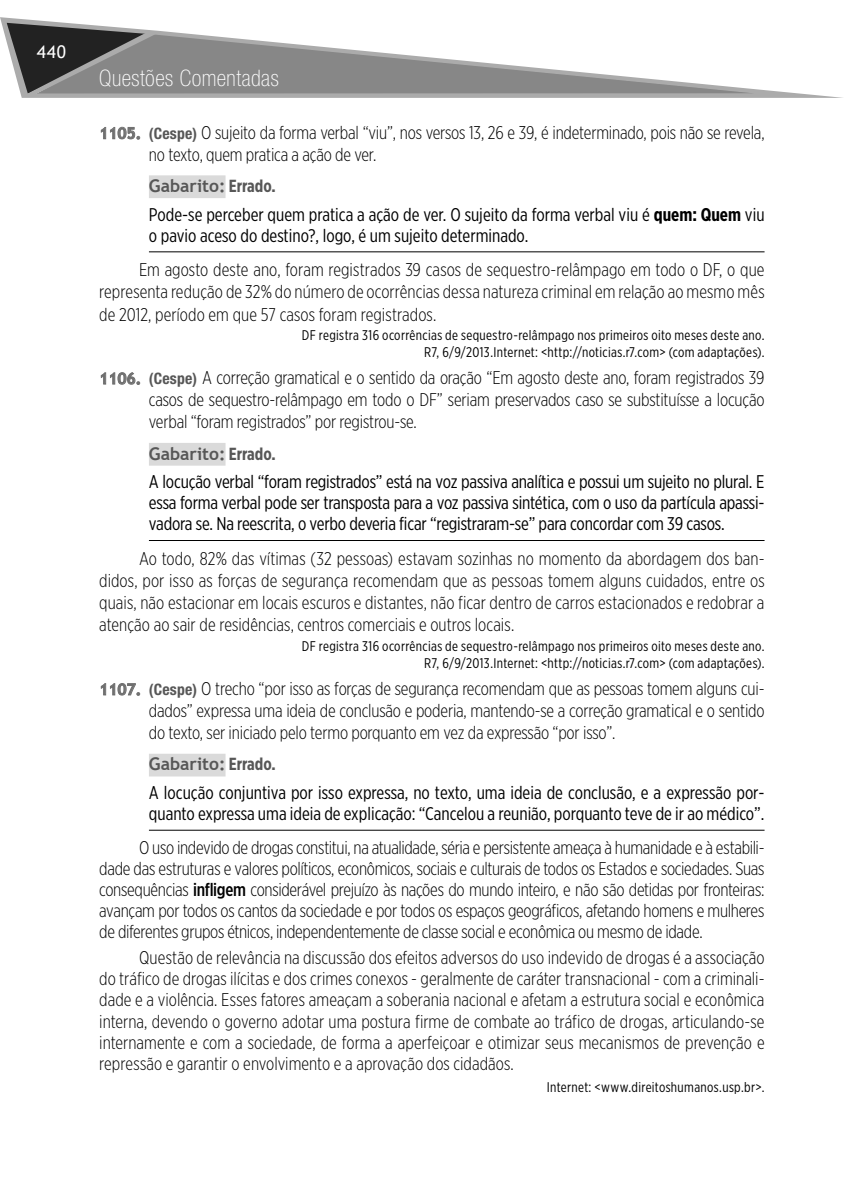
<style>
.page{position:relative;width:844px;height:1191px;background:#fff}
.page>*{position:absolute;margin:0;border:0;box-sizing:border-box;transform-origin:0 0}
.t1{font:100 condensed 22.75px "Helvetica Neue LT Std";letter-spacing:.02em;color:#fff}
.t2{font:300 18.38px/22.2px "Gotham X Narrow";letter-spacing:-.01em;color:#000;text-align:justify}
.t3{font:18.38px/21.2px "Gotham X Narrow";color:#000}
.t4{font:700 17.5px "Trebuchet MS";color:#575757}
.t5{font:17.5px "Trebuchet MS";color:#fff}
.t6{font:14px/17px "Gotham X Narrow";letter-spacing:.025em;color:#000;text-align:right}
.s1{font-family:"Trebuchet MS";font-weight:700;font-size:15.75px;color:#6f6f6f}
.s2{font-family:"Helvetica Neue LT Std";font-weight:700;font-stretch:condensed;font-size:15.75px;color:#575757}
.s3{font-family:"Gotham X Narrow"}
.s4{font-weight:700}
.s5{font-weight:500}
</style>
<div class="page">
<svg style="left:0;top:17px;width:843px;height:81px"></svg>
<svg style="left:4px;top:20px;width:153px;height:77px;background:#717171"></svg>
<div style="left:149px;top:175px;width:76px;height:23px;background:#dadada"></div>
<hr style="left:149px;top:251px;width:615px;height:1px;background:#000">
<div style="left:149px;top:443px;width:76px;height:22px;background:#dadada"></div>
<hr style="left:149px;top:540px;width:615px;height:1px;background:#000">
<div style="left:149px;top:753px;width:76px;height:23px;background:#dadada"></div>
<hr style="left:149px;top:830px;width:615px;height:1px;background:#000">
<svg style="left:100px;top:126px;width:40px;height:14px"></svg>
<svg style="left:100px;top:372px;width:40px;height:13px"></svg>
<svg style="left:100px;top:683px;width:40px;height:13px"></svg>
<p class="t5" style="left:37px;top:40px;width:31px">440</p>
<p class="t1" style="left:99px;top:65px;width:181px">Questões Comentadas</p>
<p class="t2" style="left:149px;top:121px;width:617px;text-indent:-50px"><span class="s1">1105.</span> <span class="s2">(Cespe)</span> O sujeito da forma verbal “viu”, nos versos 13, 26 e 39, é indeterminado, pois não se revela, no texto, quem pratica a ação de ver.</p>
<p class="t4" style="left:149px;top:175px;width:128px">Gabarito: <span class="s3">Errado.</span></p>
<p class="t3" style="left:149px;top:203px;width:617px">Pode-se perceber quem pratica a ação de ver. O sujeito da forma verbal viu é <span class="s4">quem: Quem</span> viu o pavio aceso do destino?, logo, é um sujeito determinado.</p>
<p class="t2" style="left:99px;top:258px;width:666px;text-indent:40px">Em agosto deste ano, foram registrados 39 casos de sequestro-relâmpago em todo o DF, o que representa redução de 32% do número de ocorrências dessa natureza criminal em relação ao mesmo mês de 2012, período em que 57 casos foram registrados.</p>
<p class="t6" style="left:302px;top:326px;width:464px">DF registra 316 ocorrências de sequestro-relâmpago nos primeiros oito meses deste ano.<br>R7, 6/9/2013.Internet: &lt;http://noticias.r7.com&gt; (com adaptações).</p>
<p class="t2" style="left:149px;top:366px;width:617px;text-indent:-50px"><span class="s1">1106.</span> <span class="s2">(Cespe)</span> A correção gramatical e o sentido da oração “Em agosto deste ano, foram registrados 39 casos de sequestro-relâmpago em todo o DF” seriam preservados caso se substituísse a locução verbal “foram registrados” por registrou-se.</p>
<p class="t4" style="left:149px;top:442px;width:128px">Gabarito: <span class="s3">Errado.</span></p>
<p class="t3" style="left:149px;top:471px;width:617px;text-align:justify">A locução verbal “foram registrados” está na voz passiva analítica e possui um sujeito no plural. E essa forma verbal pode ser transposta para a voz passiva sintética, com o uso da partícula apassi&shy;vadora se. Na reescrita, o verbo deveria ficar “registraram-se” para concordar com 39 casos.</p>
<p class="t2" style="left:99px;top:547px;width:666px;text-indent:40px">Ao todo, 82% das vítimas (32 pessoas) estavam sozinhas no momento da abordagem dos ban&shy;didos, por isso as forças de segurança recomendam que as pessoas tomem alguns cuidados, entre os quais, não estacionar em locais escuros e distantes, não ficar dentro de carros estacionados e redobrar a atenção ao sair de residências, centros comerciais e outros locais.</p>
<p class="t6" style="left:302px;top:637px;width:464px">DF registra 316 ocorrências de sequestro-relâmpago nos primeiros oito meses deste ano.<br>R7, 6/9/2013.Internet: &lt;http://noticias.r7.com&gt; (com adaptações).</p>
<p class="t2" style="left:149px;top:677px;width:617px;text-indent:-50px"><span class="s1">1107.</span> <span class="s2">(Cespe)</span> O trecho “por isso as forças de segurança recomendam que as pessoas tomem alguns cui&shy;dados” expressa uma ideia de conclusão e poderia, mantendo-se a correção gramatical e o sentido do texto, ser iniciado pelo termo porquanto em vez da expressão “por isso”.</p>
<p class="t4" style="left:149px;top:753px;width:128px">Gabarito: <span class="s3">Errado.</span></p>
<p class="t3" style="left:149px;top:781px;width:617px">A locução conjuntiva por isso expressa, no texto, uma ideia de conclusão, e a expressão por&shy;quanto expressa uma ideia de explicação: “Cancelou a reunião, porquanto teve de ir ao médico”.</p>
<p class="t2" style="left:99px;top:836px;width:666px;line-height:21.2px;text-indent:40px">O uso indevido de drogas constitui, na atualidade, séria e persistente ameaça à humanidade e à estabili&shy;dade das estruturas e valores políticos, econômicos, sociais e culturais de todos os Estados e sociedades. Suas consequências <span class="s5">infligem</span> considerável prejuízo às nações do mundo inteiro, e não são detidas por fronteiras: avançam por todos os cantos da sociedade e por todos os espaços geográficos, afetando homens e mulheres de diferentes grupos étnicos, independentemente de classe social e econômica ou mesmo de idade.</p>
<p class="t2" style="left:99px;top:946px;width:666px;line-height:21.2px;text-indent:40px">Questão de relevância na discussão dos efeitos adversos do uso indevido de drogas é a associação do tráfico de drogas ilícitas e dos crimes conexos - geralmente de caráter transnacional - com a criminali&shy;dade e a violência. Esses fatores ameaçam a soberania nacional e afetam a estrutura social e econômica interna, devendo o governo adotar uma postura firme de combate ao tráfico de drogas, articulando-se internamente e com a sociedade, de forma a aperfeiçoar e otimizar seus mecanismos de prevenção e repressão e garantir o envolvimento e a aprovação dos cidadãos.</p>
<p class="t6" style="left:546px;top:1078px;width:219px">Internet: &lt;www.direitoshumanos.usp.br&gt;.</p>
</div>
